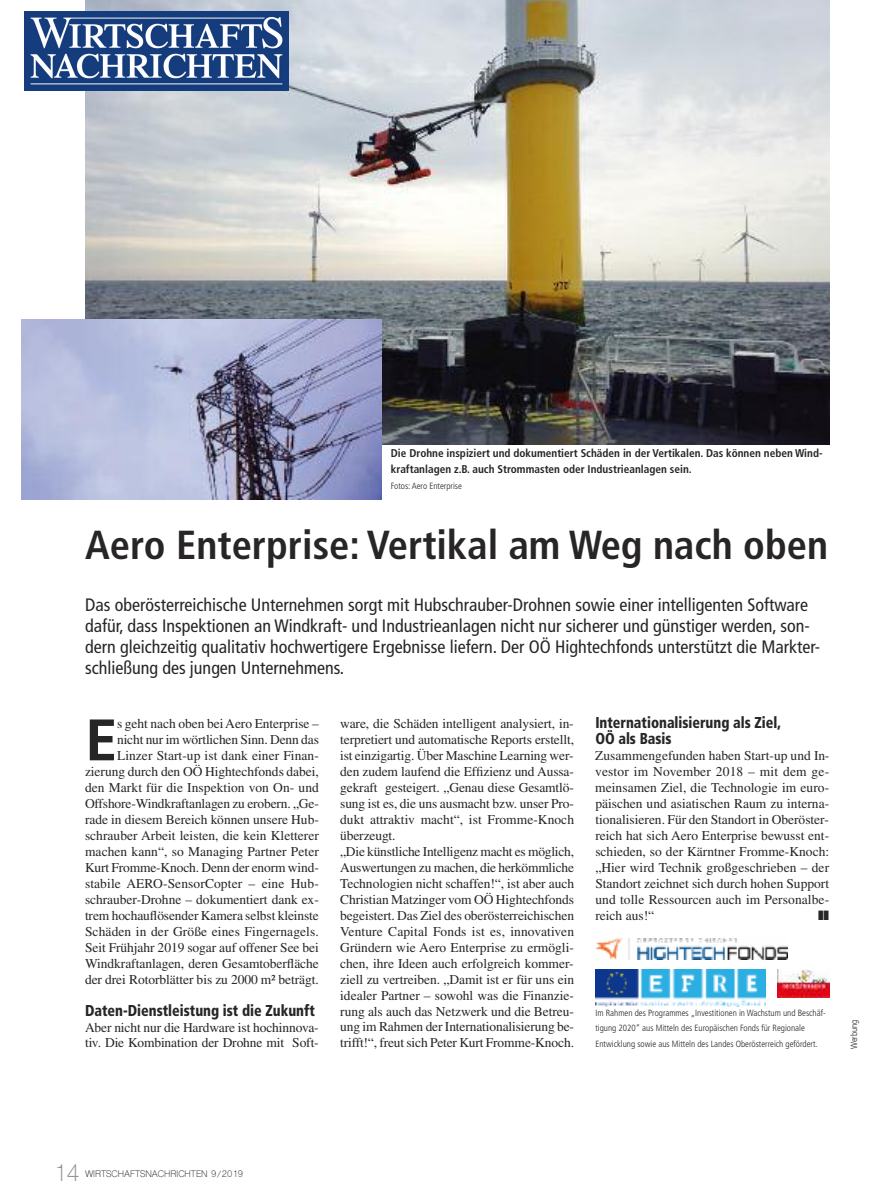
<style>
.page{position:relative;width:893px;height:1191px;background:#fff}
.page>*{position:absolute;margin:0;border:0;box-sizing:border-box;transform-origin:0 0}
.t1{font:700 58.5px "Frutiger LT Std";color:#272526}
.t2{font:700 condensed 40.5px "Frutiger LT Std";color:#272526}
.t3{font:22.5px "Shree Dev 0714";color:#939293}
.t4{font:condensed 18px/21px "Frutiger LT Std";color:#272526}
.t5{font:900 condensed 15.75px/15.9px "Frutiger LT Std";color:#272526;scale:.9 1}
.t6{font:13.5px/15.9px "Times LT Std";letter-spacing:-.005em;color:#272526}
.t7{font:700 condensed 11.25px/15.9px "Frutiger LT Std";color:#272526}
.t8{font:300 condensed 9px/15.9px "Frutiger LT Std";color:#272526}
.t9{font:9px "Shree Dev 0714";color:#272526}
</style>
<div class="page">
<img style="left:85px;top:0;width:744px;height:444px">
<img style="left:21px;top:319px;width:360px;height:180px">
<img style="left:595px;top:969px;width:171px;height:37px">
<img style="left:778px;top:969px;width:51px;height:29px">
<img style="left:595px;top:938px;width:193px;height:22px">
<img style="left:24px;top:11px;width:264px;height:79px">
<p class="t7" style="left:391px;top:446px;width:433px">Die Drohne inspiziert und dokumentiert Schäden in der Vertikalen. Das können neben Wind&shy;kraftanlagen z.B. auch Strommasten oder Industrieanlagen sein.</p>
<p class="t8" style="left:391px;top:479px;width:73px">Fotos: Aero Enterprise</p>
<h2 class="t2" style="left:85px;top:529px;width:744px">Aero Enterprise: Vertikal am Weg nach oben</h2>
<p class="t4" style="left:85px;top:595px;width:737px">Das oberösterreichische Unternehmen sorgt mit Hubschrauber-Drohnen sowie einer intelligenten Software dafür, dass Inspektionen an Windkraft- und Industrieanlagen nicht nur sicherer und günstiger werden, son&shy;dern gleichzeitig qualitativ hochwertigere Ergebnisse liefern. Der OÖ Hightechfonds unterstützt die Markter&shy;schließung des jungen Unternehmens.</p>
<p class="t6" style="left:85px;top:717px;width:235px;text-align:right">s geht nach oben beiAero Enterprise –<br>nicht nur im wörtlichen Sinn. Denn das Linzer Start-up ist dank einer Finan&shy;zierung durch den OÖ Hightechfonds dabei, den Markt für die Inspektion von On- und Offshore-Windkraftanlagen zu erobern. „Ge&shy;rade in diesem Bereich können unsere Hub&shy;schrauber Arbeit leisten, die kein Kletterer machen kann“, so Managing Partner Peter Kurt Fromme-Knoch. Denn der enorm wind&shy;stabile AERO-SensorCopter – eine Hub&shy;schrauber-Drohne – dokumentiert dank ex&shy;trem hochauflösender Kamera selbst kleinste Schäden in der Größe eines Fingernagels.<br>Seit Frühjahr 2019 sogar auf offener See bei Windkraftanlagen, deren Gesamtoberfläche der drei Rotorblätter bis zu 2000 m² beträgt.</p>
<p class="t5" style="left:85px;top:1003px;width:257px">Daten-Dienstleistung ist die Zukunft</p>
<p class="t6" style="left:85px;top:1020px;width:235px">Aber nicht nur die Hardware ist hochinnova&shy;tiv. Die Kombination der Drohne mit Soft-</p>
<h1 class="t1" style="left:85px;top:716px;width:34px">E</h1>
<p class="t6" style="left:340px;top:717px;width:235px">ware, die Schäden intelligent analysiert, in&shy;terpretiert und automatische Reports erstellt, ist einzigartig. Über Maschine Learning wer&shy;den zudem laufend die Effizienz und Aussa&shy;gekraft gesteigert. „Genau diese Gesamtlö&shy;sung ist es, die uns ausmacht bzw. unser Pro&shy;dukt attraktiv macht“, ist Fromme-Knoch überzeugt.<br>„Die künstliche Intelligenz macht es möglich, Auswertungen zu machen, die herkömmliche Technologien nicht schaffen!“, ist aber auch Christian Matzinger vom OÖ Hightechfonds begeistert. Das Ziel des oberösterreichischen Venture Capital Fonds ist es, innovativen Gründern wie Aero Enterprise zu ermögli&shy;chen, ihre Ideen auch erfolgreich kommer&shy;ziell zu vertreiben. „Damit ist er für uns ein idealer Partner – sowohl was die Finanzie&shy;rung als auch das Netzwerk und die Betreu&shy;ung im Rahmen der Internationalisierung be&shy;trifft!“, freut sich Peter Kurt Fromme-Knoch.</p>
<p class="t5" style="left:595px;top:716px;width:208px">Internationalisierung als Ziel,<br>OÖ als Basis</p>
<p class="t6" style="left:595px;top:749px;width:235px;text-align:justify">Zusammengefunden haben Start-up und In&shy;vestor im November 2018 – mit dem ge&shy;meinsamen Ziel, die Technologie im euro&shy;päischen und asiatischen Raum zu interna&shy;tionalisieren. Für den Standort in Oberöster&shy;reich hat sich Aero Enterprise bewusst ent&shy;schieden, so der Kärntner Fromme-Knoch: „Hier wird Technik großgeschrieben – der Standort zeichnet sich durch hohen Support und tolle Ressourcen auch im Personalbe&shy;reich aus!“</p>
<p class="t8" style="left:595px;top:1005px;width:232px">Im Rahmen des Programmes „Investitionen in Wachstum und Beschäf&shy;tigung 2020“ aus Mitteln des Europäischen Fonds für Regionale<br>Entwicklung sowie aus Mitteln des Landes Oberösterreich gefördert.</p>
<p class="t8" style="left:847px;top:1049px;width:31px;rotate:-90deg">Werbung</p>
<h3 class="t3" style="left:53px;top:1164px;width:28px">14</h3>
<p class="t9" style="left:85px;top:1170px;width:160px">WIRTSCHAFTSNACHRICHTEN 9/2019</p>
</div>
